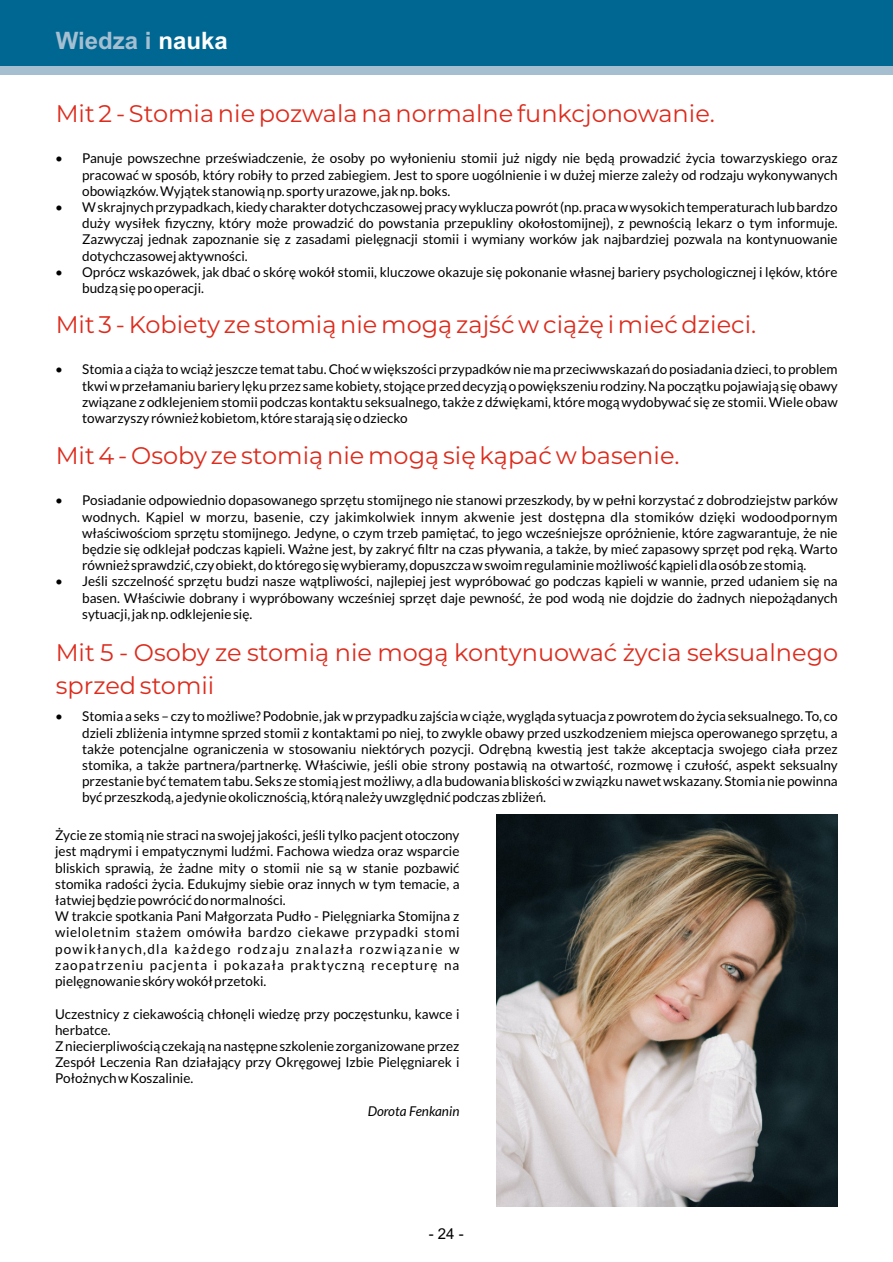
<style>
.page{position:relative;width:893px;height:1262px;background:#fff}
.page>*{position:absolute;margin:0;border:0;box-sizing:border-box;transform-origin:0 0}
.t1{font:24px/33.2px "Montserrat";color:#dd2b1c}
.t2{font:700 24px "Arial";color:#a5bfd1}
.t3{font:15px "Arial Unicode MS";color:#000}
.t4{font:13.5px/16.2px "Lato";color:#000;text-align:justify}
.t5{font:italic 13.5px "Lato";color:#000}
.s1{color:#fff}
</style>
<div class="page">
<div style="left:0;top:0;width:893px;height:66px;background:#006792"></div>
<div style="left:0;top:66px;width:893px;height:9px;background:#a5bfd1"></div>
<img style="left:496px;top:814px;width:341px;height:392px">
<h1 class="t2" style="left:56px;top:32px;width:173px">Wiedza i <span class="s1">nauka</span></h1>
<h1 class="t1" style="left:56px;top:96px;width:660px">Mit 2 - Stomia nie pozwala na normalne funkcjonowanie.</h1>
<p class="t4" style="left:82px;top:151px;width:757px;text-indent:-27px">• Panuje powszechne przeświadczenie, że osoby po wyłonieniu stomii już nigdy nie będą prowadzić życia towarzyskiego oraz pracować w sposób, który robiły to przed zabiegiem. Jest to spore uogólnienie i w dużej mierze zależy od rodzaju wykonywanych obowiązków. Wyjątek stanowią np. sporty urazowe, jak np. boks.</p>
<p class="t4" style="left:82px;top:200px;width:757px;text-indent:-27px">• W skrajnych przypadkach, kiedy charakter dotychczasowej pracy wyklucza powrót (np. praca w wysokich temperaturach lub bardzo duży wysiłek fizyczny, który może prowadzić do powstania przepukliny okołostomijnej), z pewnością lekarz o tym informuje.<br>Zazwyczaj jednak zapoznanie się z zasadami pielęgnacji stomii i wymiany worków jak najbardziej pozwala na kontynuowanie dotychczasowej aktywności.</p>
<p class="t4" style="left:82px;top:264px;width:757px;text-indent:-27px">• Oprócz wskazówek, jak dbać o skórę wokół stomii, kluczowe okazuje się pokonanie własnej bariery psychologicznej i lęków, które budzą się po operacji.</p>
<h1 class="t1" style="left:56px;top:307px;width:702px">Mit 3 - Kobiety ze stomią nie mogą zajść w ciążę i mieć dzieci.</h1>
<p class="t4" style="left:82px;top:362px;width:757px;text-indent:-27px">• Stomia a ciąża to wciąż jeszcze temat tabu. Choć w większości przypadków nie ma przeciwwskazań do posiadania dzieci, to problem tkwi w przełamaniu bariery lęku przez same kobiety, stojące przed decyzją o powiększeniu rodziny. Na początku pojawiają się obawy związane z odklejeniem stomii podczas kontaktu seksualnego, także z dźwiękami, które mogą wydobywać się ze stomii. Wiele obaw towarzyszy również kobietom, które starają się o dziecko</p>
<h1 class="t1" style="left:56px;top:438px;width:625px">Mit 4 - Osoby ze stomią nie mogą się kąpać w basenie.</h1>
<p class="t4" style="left:82px;top:493px;width:757px;text-indent:-27px">• Posiadanie odpowiednio dopasowanego sprzętu stomijnego nie stanowi przeszkody, by w pełni korzystać z dobrodziejstw parków wodnych. Kąpiel w morzu, basenie, czy jakimkolwiek innym akwenie jest dostępna dla stomików dzięki wodoodpornym właściwościom sprzętu stomijnego. Jedyne, o czym trzeb pamiętać, to jego wcześniejsze opróżnienie, które zagwarantuje, że nie będzie się odklejał podczas kąpieli. Ważne jest, by zakryć filtr na czas pływania, a także, by mieć zapasowy sprzęt pod ręką. Warto również sprawdzić, czy obiekt, do którego się wybieramy, dopuszcza w swoim regulaminie możliwość kąpieli dla osób ze stomią.</p>
<p class="t4" style="left:82px;top:574px;width:757px;text-indent:-27px">• Jeśli szczelność sprzętu budzi nasze wątpliwości, najlepiej jest wypróbować go podczas kąpieli w wannie, przed udaniem się na basen. Właściwie dobrany i wypróbowany wcześniej sprzęt daje pewność, że pod wodą nie dojdzie do żadnych niepożądanych sytuacji, jak np. odklejenie się.</p>
<h1 class="t1" style="left:56px;top:636px;width:784px">Mit 5 - Osoby ze stomią nie mogą kontynuować życia seksualnego sprzed stomii</h1>
<p class="t4" style="left:82px;top:709px;width:757px;text-indent:-27px">• Stomia a seks – czy to możliwe? Podobnie, jak w przypadku zajścia w ciąże, wygląda sytuacja z powrotem do życia seksualnego. To, co dzieli zbliżenia intymne sprzed stomii z kontaktami po niej, to zwykle obawy przed uszkodzeniem miejsca operowanego sprzętu, a także potencjalne ograniczenia w stosowaniu niektórych pozycji. Odrębną kwestią jest także akceptacja swojego ciała przez stomika, a także partnera/partnerkę. Właściwie, jeśli obie strony postawią na otwartość, rozmowę i czułość, aspekt seksualny przestanie być tematem tabu. Seks ze stomią jest możliwy, a dla budowania bliskości w związku nawet wskazany. Stomia nie powinna być przeszkodą, a jedynie okolicznością, którą należy uwzględnić podczas zbliżeń.</p>
<p class="t4" style="left:55px;top:828px;width:406px;text-align:left">Życie ze stomią nie straci na swojej jakości, jeśli tylko pacjent otoczony jest mądrymi i empatycznymi ludźmi. Fachowa wiedza oraz wsparcie bliskich sprawią, że żadne mity o stomii nie są w stanie pozbawić stomika radości życia. Edukujmy siebie oraz innych w tym temacie, a łatwiej będzie powrócić do normalności.<br>W trakcie spotkania Pani Małgorzata Pudło - Pielęgniarka Stomijna z wieloletnim stażem omówiła bardzo ciekawe przypadki stomi powikłanych,dla każdego rodzaju znalazła rozwiązanie w zaopatrzeniu pacjenta i pokazała praktyczną recepturę na pielęgnowanie skóry wokół przetoki.</p>
<p class="t4" style="left:55px;top:1006px;width:406px;text-align:left">Uczestnicy z ciekawością chłonęli wiedzę przy poczęstunku, kawce i herbatce.<br>Z niecierpliwością czekają na następne szkolenie zorganizowane przez Zespół Leczenia Ran działający przy Okręgowej Izbie Pielęgniarek i Położnych w Koszalinie.</p>
<p class="t5" style="left:367px;top:1104px;width:93px">Dorota Fenkanin</p>
<p class="t3" style="left:428px;top:1228px;width:37px">- 24 -</p>
</div>
